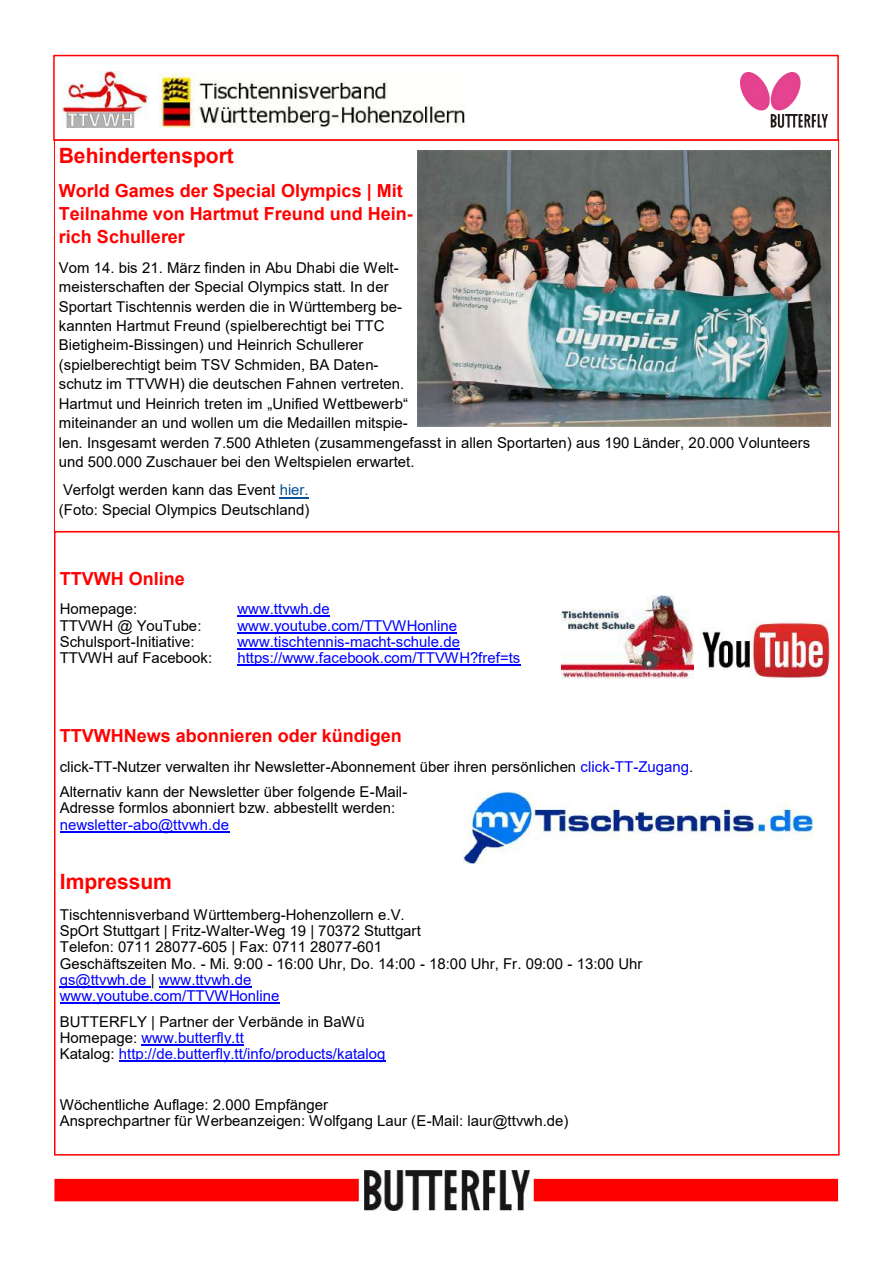
<style>
.page{position:relative;width:893px;height:1263px;background:#fff}
.page>*{position:absolute;margin:0;border:0;box-sizing:border-box;transform-origin:0 0}
.t1{font:700 21px "Arial";color:#f00}
.t2{font:700 18px/23.2px "Arial";color:#f00}
.t3{font:15px/19.5px "Arial";color:#000}
.t4{font:15px/16.4px "Arial";color:#00f}
.s1{color:#085296}
.s2{color:#00f}
.s3{color:#000}
</style>
<div class="page">
<hr style="left:237px;top:616px;width:93px;height:1px;background:#00f">
<hr style="left:237px;top:632px;width:220px;height:1px;background:#00f">
<hr style="left:237px;top:648px;width:223px;height:1px;background:#00f">
<hr style="left:237px;top:665px;width:284px;height:1px;background:#00f">
<hr style="left:60px;top:831px;width:169px;height:1px;background:#00f">
<hr style="left:60px;top:986px;width:91px;height:1px;background:#00f">
<hr style="left:159px;top:986px;width:92px;height:1px;background:#00f">
<hr style="left:60px;top:1003px;width:220px;height:1px;background:#00f">
<hr style="left:141px;top:1044px;width:103px;height:1px;background:#00f">
<hr style="left:119px;top:1061px;width:267px;height:1px;background:#00f">
<div style="left:53px;top:55px;width:786px;height:86px;border:2px solid #f00"></div>
<img style="left:63px;top:71px;width:85px;height:56px">
<img style="left:159px;top:73px;width:307px;height:54px">
<img style="left:741px;top:72px;width:86px;height:55px">
<img style="left:365px;top:1170px;width:164px;height:40px">
<div style="left:54px;top:1179px;width:305px;height:22px;background:#f00"></div>
<div style="left:534px;top:1179px;width:304px;height:22px;background:#f00"></div>
<img style="left:562px;top:595px;width:132px;height:83px">
<img style="left:702px;top:622px;width:128px;height:56px">
<img style="left:464px;top:791px;width:348px;height:72px">
<svg style="left:280px;top:497px;width:29px;height:1px"></svg>
<img style="left:417px;top:150px;width:413px;height:276px">
<h1 class="t1" style="left:59px;top:144px;width:177px">Behindertensport</h1>
<p class="t2" style="left:59px;top:179px;width:355px">World Games der Special Olympics | Mit<br>Teilnahme von Hartmut Freund und Hein&shy;rich Schullerer</p>
<p class="t3" style="left:59px;top:258px;width:753px">Vom 14. bis 21. März finden in Abu Dhabi die Welt-<br>meisterschaften der Special Olympics statt. In der<br>Sportart Tischtennis werden die in Württemberg be-<br>kannten Hartmut Freund (spielberechtigt bei TTC<br>Bietigheim-Bissingen) und Heinrich Schullerer<br>(spielberechtigt beim TSV Schmiden, BA Daten-<br>schutz im TTVWH) die deutschen Fahnen vertreten.<br>Hartmut und Heinrich treten im „Unified Wettbewerb“<br>miteinander an und wollen um die Medaillen mitspie-<br>len. Insgesamt werden 7.500 Athleten (zusammengefasst in allen Sportarten) aus 190 Länder, 20.000 Volunteers und 500.000 Zuschauer bei den Weltspielen erwartet.</p>
<p class="t3" style="left:59px;top:480px;width:252px">Verfolgt werden kann das Event <span class="s1">hier. </span>(Foto: Special Olympics Deutschland)</p>
<p class="t2" style="left:60px;top:567px;width:126px">TTVWH Online</p>
<p class="t3" style="left:60px;top:599px;width:79px">Homepage:</p>
<p class="t4" style="left:237px;top:601px;width:94px">www.ttvwh.de</p>
<p class="t3" style="left:60px;top:616px;width:143px">TTVWH @ YouTube:</p>
<p class="t4" style="left:237px;top:617px;width:221px">www.youtube.com/TTVWHonline</p>
<p class="t3" style="left:60px;top:632px;width:136px">Schulsport-Initiative:</p>
<p class="t4" style="left:237px;top:633px;width:224px">www.tischtennis-macht-schule.de</p>
<p class="t3" style="left:60px;top:648px;width:154px">TTVWH auf Facebook:</p>
<p class="t4" style="left:237px;top:650px;width:284px">https://www.facebook.com/TTVWH?fref=ts</p>
<p class="t2" style="left:60px;top:724px;width:344px">TTVWHNews abonnieren oder kündigen</p>
<p class="t3" style="left:60px;top:754px;width:635px;line-height:25.2px">click-TT-Nutzer verwalten ihr Newsletter-Abonnement über ihren persönlichen <span class="s2">click-TT-Zugang</span>.<br>Alternativ kann der Newsletter über folgende E-Mail-</p>
<p class="t3" style="left:60px;top:798px;width:337px">Adresse formlos abonniert bzw. abbestellt werden:</p>
<p class="t4" style="left:60px;top:816px;width:171px">newsletter-abo@ttvwh.de</p>
<h1 class="t1" style="left:60px;top:870px;width:114px">Impressum</h1>
<p class="t3" style="left:60px;top:906px;width:584px;line-height:16.4px">Tischtennisverband Württemberg-Hohenzollern e.V.<br>SpOrt Stuttgart | Fritz-Walter-Weg 19 | 70372 Stuttgart<br>Telefon: 0711 28077-605 | Fax: 0711 28077-601<br>Geschäftszeiten Mo. - Mi. 9:00 - 16:00 Uhr, Do. 14:00 - 18:00 Uhr, Fr. 09:00 - 13:00 Uhr <span class="s2">gs@ttvwh.de</span> | <span class="s2">www.ttvwh.de<br>www.youtube.com/TTVWHonline</span></p>
<p class="t4" style="left:60px;top:1013px;width:327px"><span class="s3">BUTTERFLY | Partner der Verbände in BaWü<br>Homepage:</span> www.butterfly.tt<br><span class="s3">Katalog:</span> http://de.butterfly.tt/info/products/katalog</p>
<p class="t3" style="left:60px;top:1097px;width:510px;line-height:16.2px">Wöchentliche Auflage: 2.000 Empfänger<br>Ansprechpartner für Werbeanzeigen: Wolfgang Laur (E-Mail: laur@ttvwh.de)</p>
</div>
